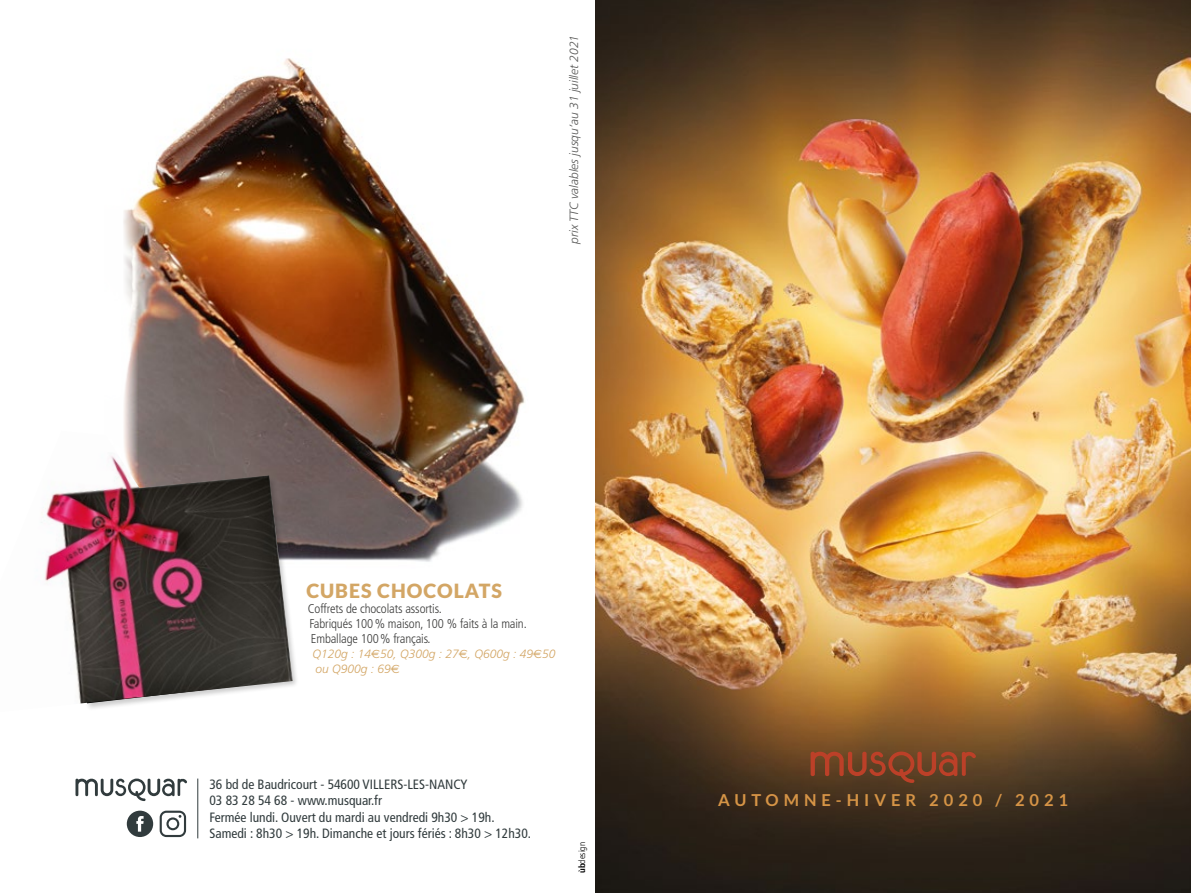
<style>
.page{position:relative;width:1191px;height:893px;background:#fff}
.page>*{position:absolute;margin:0;border:0;box-sizing:border-box;transform-origin:0 0}
.t1{font:900 19.5px "Lato";letter-spacing:.05em;color:#d3a665}
.t2{font:700 16.5px "Lato";letter-spacing:.3em;color:#d69446}
.t3{font:condensed 13.5px/16.5px "Frutiger";color:#313b3d}
.t4{font:300 condensed 12.75px/15px "Frutiger";letter-spacing:-.01em;color:#3c3c3b}
.t5{font:italic 300 12px/15px "Frutiger";color:#d3a665}
.t6{font:italic 300 12px "Frutiger";color:#575756}
.t7{font:300 condensed 9px "Frutiger";color:#000}
.s1{font-family:"Euro Sans";font-weight:400;font-style:normal}
.s2{font-weight:700}
</style>
<div class="page">
<img style="left:595px;top:0;width:596px;height:893px">
<svg style="left:75px;top:778px;width:112px;height:23px"></svg>
<div style="left:127px;top:811px;width:26px;height:26px;background:#313b3d;border-radius:50%"></div>
<svg style="left:136px;top:816px;width:8px;height:16px"></svg>
<svg style="left:160px;top:811px;width:26px;height:26px"></svg>
<hr style="left:197px;top:779px;width:1px;height:59px;background:#313b3d">
<svg style="left:810px;top:751px;width:166px;height:32px"></svg>
<img style="left:123px;top:58px;width:402px;height:504px">
<div style="left:63px;top:476px;width:236px;height:235px;background:#000;opacity:.2"></div>
<img style="left:41px;top:431px;width:252px;height:280px">
<p class="t6" style="left:567px;top:244px;width:210px;rotate:-90deg">prix TTC valables jusqu’au 31 juillet 2021</p>
<h1 class="t1" style="left:306px;top:579px;width:197px">CUBES CHOCOLATS</h1>
<p class="t4" style="left:308px;top:601px;width:220px">Coffrets de chocolats assortis.<br>Fabriqués 100% maison, 100 % faits à la main.<br>Emballage 100% français.</p>
<p class="t5" style="left:312px;top:646px;width:245px">Q120g : 14<span class="s1">E</span>50, Q300g : 27<span class="s1">E</span>, Q600g : 49<span class="s1">E</span>50 ou Q900g : 69<span class="s1">E</span></p>
<p class="t3" style="left:209px;top:776px;width:323px">36 bd de Baudricourt - 54600 VILLERS-LES-NANCY<br>03 83 28 54 68 - www.musquar.fr<br>Fermée lundi. Ouvert du mardi au vendredi 9h30 &gt; 19h.<br>Samedi : 8h30 &gt; 19h. Dimanche et jours fériés : 8h30 &gt; 12h30.</p>
<p class="t7" style="left:577px;top:873px;width:32px;rotate:-90deg"><span class="s2">ùb</span>design</p>
<p class="t2" style="left:718px;top:790px;width:351px">AUTOMNE-HIVER 2020 / 2021</p>
</div>
